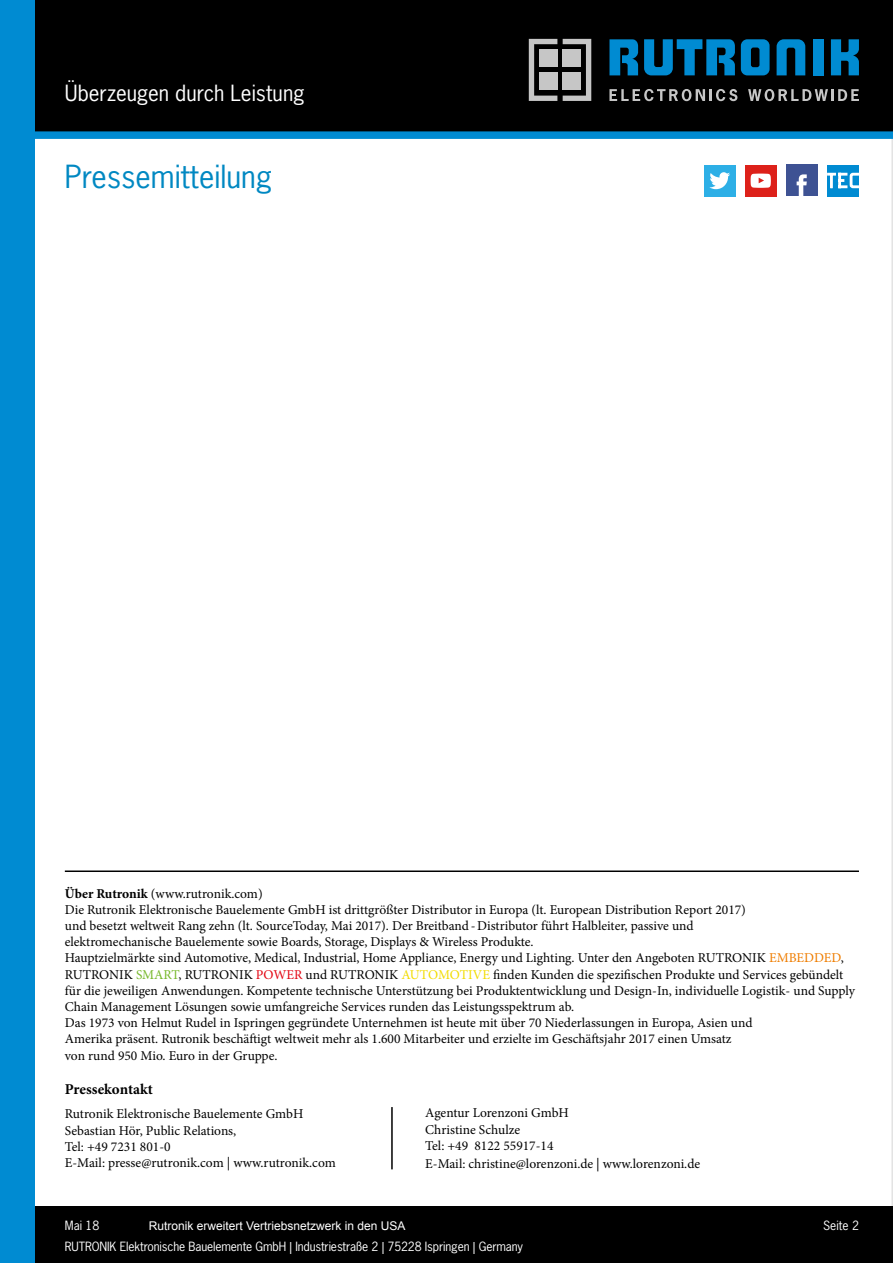
<style>
.page{position:relative;width:893px;height:1263px;background:#fff}
.page>*{position:absolute;margin:0;border:0;box-sizing:border-box;transform-origin:0 0}
.t1{font:30px "News Gothic Std";color:#0088c2}
.t2{font:21px "News Gothic Std";color:#fff}
.t3{font:700 15px "Minion Pro";color:#000}
.t4{font:13.5px/16.2px "Minion Pro";color:#000}
.t5{font:12px "News Gothic Std";letter-spacing:-.01em;color:#fff}
.t6{font:12px "Arial";color:#fff}
.s1{font-weight:700}
.s2{color:#ef7d00}
.s3{color:#76b82a}
.s4{color:#e30613}
.s5{color:#f2dc00}
.s6{font-weight:500}
</style>
<div class="page">
<div style="left:0;top:0;width:893px;height:135px;background:#000"></div>
<div style="left:0;top:1206px;width:893px;height:57px;background:#000"></div>
<svg style="left:741px;top:39px;width:29px;height:36px"></svg>
<div style="left:813px;top:39px;width:10px;height:36px;background:#008bd2"></div>
<svg style="left:831px;top:39px;width:28px;height:36px"></svg>
<svg style="left:609px;top:39px;width:29px;height:36px"></svg>
<svg style="left:644px;top:39px;width:91px;height:36px"></svg>
<svg style="left:777px;top:39px;width:28px;height:36px"></svg>
<svg style="left:609px;top:89px;width:128px;height:12px"></svg>
<svg style="left:748px;top:89px;width:111px;height:12px"></svg>
<svg style="left:529px;top:39px;width:28px;height:62px"></svg>
<svg style="left:563px;top:39px;width:28px;height:62px"></svg>
<div style="left:539px;top:50px;width:18px;height:17px;background:#c6c6c6"></div>
<div style="left:563px;top:50px;width:18px;height:17px;background:#c6c6c6"></div>
<div style="left:563px;top:73px;width:18px;height:17px;background:#c6c6c6"></div>
<div style="left:539px;top:73px;width:18px;height:17px;background:#c6c6c6"></div>
<div style="left:0;top:0;width:34px;height:1263px;background:#008bd2"></div>
<div style="left:34px;top:131px;width:859px;height:8px;background:#008bd2"></div>
<div style="left:704px;top:165px;width:31px;height:31px;background:#2dafe6"></div>
<svg style="left:709px;top:172px;width:21px;height:17px"></svg>
<div style="left:745px;top:165px;width:31px;height:31px;background:#dd211a"></div>
<svg style="left:751px;top:174px;width:20px;height:14px"></svg>
<div style="left:786px;top:165px;width:31px;height:31px;background:#3e5293"></div>
<svg style="left:797px;top:174px;width:10px;height:22px"></svg>
<div style="left:827px;top:165px;width:32px;height:31px;background:#008bd2"></div>
<svg style="left:827px;top:172px;width:32px;height:17px"></svg>
<hr style="left:65px;top:870px;width:794px;height:2px;background:#000">
<hr style="left:391px;top:1107px;width:2px;height:62px;background:#000">
<h2 class="t2" style="left:65px;top:80px;width:241px">Überzeugen durch Leistung</h2>
<h1 class="t1" style="left:65px;top:158px;width:209px">Pressemitteilung</h1>
<p class="t4" style="left:65px;top:885px;width:791px"><span class="s1">Über Rutronik</span> (www.rutronik.com)<br>Die Rutronik Elektronische Bauelemente GmbH ist drittgrößter Distributor in Europa (lt. European Distribution Report 2017)<br>und besetzt weltweit Rang zehn (lt. SourceToday, Mai 2017). Der Breitband-Distributor führt Halbleiter, passive und<br>elektromechanische Bauelemente sowie Boards, Storage, Displays &amp; Wireless Produkte.<br>Hauptzielmärkte sind Automotive, Medical, Industrial, Home Appliance, Energy und Lighting. Unter den Angeboten RUTRONIK <span class="s2">EMBEDDED</span>, RUTRONIK <span class="s3">SMART</span>, RUTRONIK <span class="s4">POWER</span> und RUTRONIK <span class="s5">AUTOMOTIVE</span> finden Kunden die spezifischen Produkte und Services gebündelt für die jeweiligen Anwendungen. Kompetente technische Unterstützung bei Produktentwicklung und Design-In, individuelle Logistik- und Supply Chain Management Lösungen sowie umfangreiche Services runden das Leistungsspektrum ab.<br>Das 1973 von Helmut Rudel in Ispringen gegründete Unternehmen ist heute mit über 70 Niederlassungen in Europa, Asien und<br>Amerika präsent. Rutronik beschäftigt weltweit mehr als 1.600 Mitarbeiter und erzielte im Geschäftsjahr 2017 einen Umsatz<br>von rund 950 Mio. Euro in der Gruppe.</p>
<p class="t3" style="left:65px;top:1078px;width:90px">Pressekontakt</p>
<p class="t4" style="left:65px;top:1106px;width:272px">Rutronik Elektronische Bauelemente GmbH Sebastian Hör, Public Relations,<br>Tel: +49 7231 801-0<br>E-Mail: presse@rutronik.com | www.rutronik.com</p>
<p class="t4" style="left:425px;top:1105px;width:145px">Agentur Lorenzoni GmbH<br>Christine Schulze<br>Tel: +49 8122 55917-14</p>
<p class="t4" style="left:425px;top:1155px;width:277px">E-Mail: christine@lorenzoni.de <span class="s6">|</span> www.lorenzoni.de</p>
<p class="t5" style="left:65px;top:1217px;width:36px">Mai 18</p>
<p class="t6" style="left:149px;top:1218px;width:258px">Rutronik erweitert Vertriebsnetzwerk in den USA</p>
<p class="t5" style="left:65px;top:1239px;width:460px">RUTRONIK Elektronische Bauelemente GmbH | Industriestraße 2 | 75228 Ispringen | Germany</p>
<p class="t5" style="left:823px;top:1217px;width:37px">Seite 2</p>
</div>
